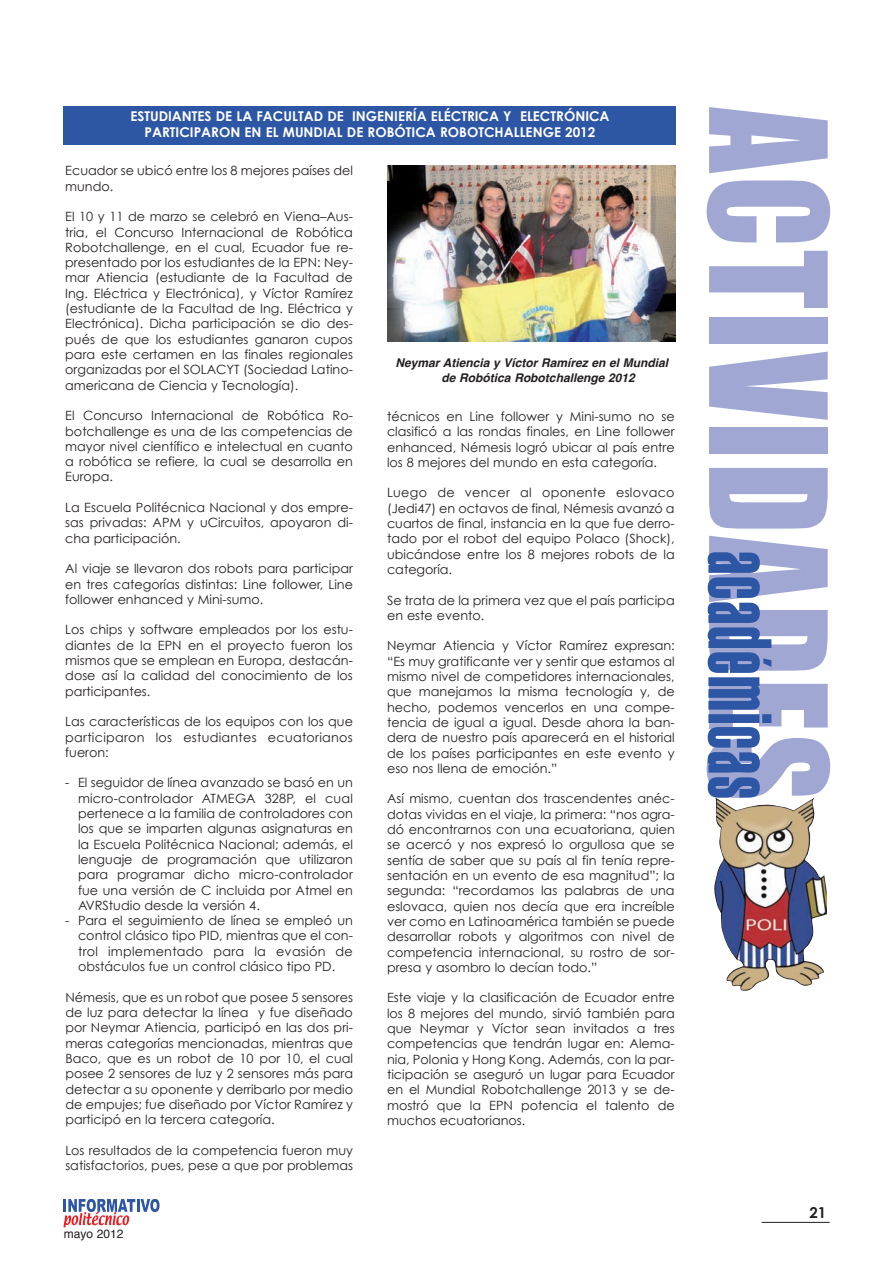
<style>
.page{position:relative;width:893px;height:1263px;background:#fff}
.page>*{position:absolute;margin:0;border:0;box-sizing:border-box;transform-origin:0 0}
.t1{font:150px "Impact";letter-spacing:.025em;color:#a1a7d3;scale:.85 1}
.t2{font:90px "Haettenschweiler";letter-spacing:.04em;color:#2d56a5;scale:.7 1}
.t3{font:700 15px "Century Gothic";color:#231f20}
.t4{font:700 13.5px/16.2px "Century Gothic";color:#fff;text-align:center}
.t5{font:12.75px/15.3px "Century Gothic";color:#231f20;text-align:justify}
.t6{font:italic 700 12px/14.4px "Helvetica";color:#231f20}
.t7{font:12px "Helvetica";color:#231f20}
</style>
<div class="page">
<svg style="left:64px;top:1199px;width:96px;height:28px"></svg>
<hr style="left:762px;top:1222px;width:68px;height:1px;background:#231f20">
<div style="left:64px;top:106px;width:612px;height:39px;background:#2d56a5"></div>
<img style="left:388px;top:166px;width:287px;height:176px">
<img style="left:715px;top:798px;width:111px;height:193px">
<p class="t4" style="left:130px;top:108px;width:481px">ESTUDIANTES DE LA FACULTAD DE INGENIERÍA ELÉCTRICA Y ELECTRÓNICA<br>PARTICIPARON EN EL MUNDIAL DE ROBÓTICA ROBOTCHALLENGE 2012</p>
<p class="t5" style="left:65px;top:163px;width:289px">Ecuador se ubicó entre los 8 mejores países del mundo.</p>
<p class="t5" style="left:65px;top:209px;width:289px">El 10 y 11 de marzo se celebró en Viena–Aus - tria, el Concurso Internacional de Robótica Robotchallenge, en el cual, Ecuador fue re - presentado por los estudiantes de la EPN: Ney - mar Atiencia (estudiante de la Facultad de Ing. Eléctrica y Electrónica), y Víctor Ra mírez (estudiante de la Facultad de Ing. Eléctrica y Electrónica). Dicha participación se dio des - pués de que los estudiantes ganaron cupos para este certamen en las finales regionales organizadas por el SOLACYT (Sociedad Latino - americana de Ciencia y Tecnología).</p>
<p class="t5" style="left:65px;top:408px;width:289px">El Concurso Internacional de Robótica Ro - botchallenge es una de las competencias de mayor nivel científico e intelectual en cuanto a robótica se refiere, la cual se desarrolla en Europa.</p>
<p class="t5" style="left:65px;top:499px;width:289px">La Escuela Politécnica Nacional y dos empre&shy;sas privadas: APM y uCircuitos, apoyaron di - cha participación.</p>
<p class="t5" style="left:65px;top:561px;width:289px">Al viaje se llevaron dos robots para participar en tres categorías distintas: Line follower, Line follower enhanced y Mini-sumo.</p>
<p class="t5" style="left:65px;top:622px;width:289px">Los chips y software empleados por los estu - diantes de la EPN en el proyecto fueron los mis mos que se emplean en Europa, desta cán - do se así la calidad del conocimiento de los participantes.</p>
<p class="t5" style="left:65px;top:714px;width:289px">Las características de los equipos con los que participaron los estudiantes ecuatorianos fueron:</p>
<p class="t5" style="left:78px;top:775px;width:276px;text-indent:-13px">- El seguidor de línea avanzado se basó en un micro-controlador ATMEGA 328P, el cual pertenece a la familia de controladores con los que se imparten algunas asignaturas en la Escuela Politécnica Nacional; además, el lenguaje de programación que utilizaron para programar dicho micro-controlador fue una versión de C incluida por Atmel en AVRStudio desde la versión 4.</p>
<p class="t5" style="left:78px;top:912px;width:276px;text-indent:-13px">- Para el seguimiento de línea se empleó un control clásico tipo PID, mientras que el con&shy;trol implementado para la evasión de obstáculos fue un control clásico tipo PD.</p>
<p class="t5" style="left:65px;top:989px;width:289px">Némesis, que es un robot que posee 5 sensores de luz para detectar la línea y fue diseñado por Neymar Atiencia, participó en las dos pri - meras categorías mencionadas, mientras que Baco, que es un robot de 10 por 10, el cual posee 2 sensores de luz y 2 sensores más para detectar a su oponente y derribarlo por medio de empujes; fue diseñado por Víctor Ramírez y participó en la tercera categoría.</p>
<p class="t5" style="left:65px;top:1142px;width:289px">Los resultados de la competencia fueron muy satisfactorios, pues, pese a que por problemas</p>
<p class="t7" style="left:64px;top:1228px;width:61px">mayo 2012</p>
<p class="t6" style="left:442px;top:357px;width:228px;text-indent:-46px">Neymar Atiencia y Víctor Ramírez en el Mundial de Robótica Robotchallenge 2012</p>
<p class="t5" style="left:387px;top:408px;width:289px">técnicos en Line follower y Mini-sumo no se clasificó a las rondas finales, en Line follower enhanced, Némesis logró ubicar al país entre los 8 mejores del mundo en esta categoría.</p>
<p class="t5" style="left:387px;top:485px;width:289px">Luego de vencer al oponente eslovaco (Jedi47) en octavos de final, Némesis avanzó a cuartos de final, instancia en la que fue derro&shy;tado por el robot del equipo Polaco (Shock), ubicándose entre los 8 mejores robots de la categoría.</p>
<p class="t5" style="left:387px;top:592px;width:289px">Se trata de la primera vez que el país participa en este evento.</p>
<p class="t5" style="left:387px;top:638px;width:289px">Neymar Atiencia y Víctor Ramírez expresan: “Es muy gratificante ver y sentir que estamos al mismo nivel de competidores internacionales, que manejamos la misma tecnología y, de hecho, podemos vencerlos en una compe&shy;tencia de igual a igual. Desde ahora la ban&shy;dera de nuestro país aparecerá en el historial de los países participantes en este evento y eso nos llena de emoción.”</p>
<p class="t5" style="left:387px;top:791px;width:289px">Así mismo, cuentan dos trascendentes anéc&shy;dotas vividas en el viaje, la primera: “nos agra - dó encontrarnos con una ecuatoriana, quien se acercó y nos expresó lo orgullosa que se sentía de saber que su país al fin tenía repre&shy;sentación en un evento de esa magnitud”; la segunda: “recordamos las palabras de una eslovaca, quien nos decía que era increíble ver como en Latinoamérica también se puede desarrollar robots y algoritmos con nivel de competencia internacional, su rostro de sor&shy;presa y asombro lo decían todo.”</p>
<p class="t5" style="left:387px;top:990px;width:289px">Este viaje y la clasificación de Ecuador entre los 8 mejores del mundo, sirvió también para que Neymar y Víctor sean invitados a tres competencias que tendrán lugar en: Ale ma - nia, Polonia y Hong Kong. Además, con la par&shy;ticipación se aseguró un lugar para Ecuador en el Mundial Robotchallenge 2013 y se de - mostró que la EPN potencia el talento de muchos ecuatorianos.</p>
<h1 class="t1" style="left:860px;top:108px;width:817px;rotate:90deg">ACTIVIDADES</h1>
<h2 class="t2" style="left:788px;top:551px;width:355px;rotate:90deg">académicas</h2>
<p class="t3" style="left:809px;top:1203px;width:18px">21</p>
</div>
